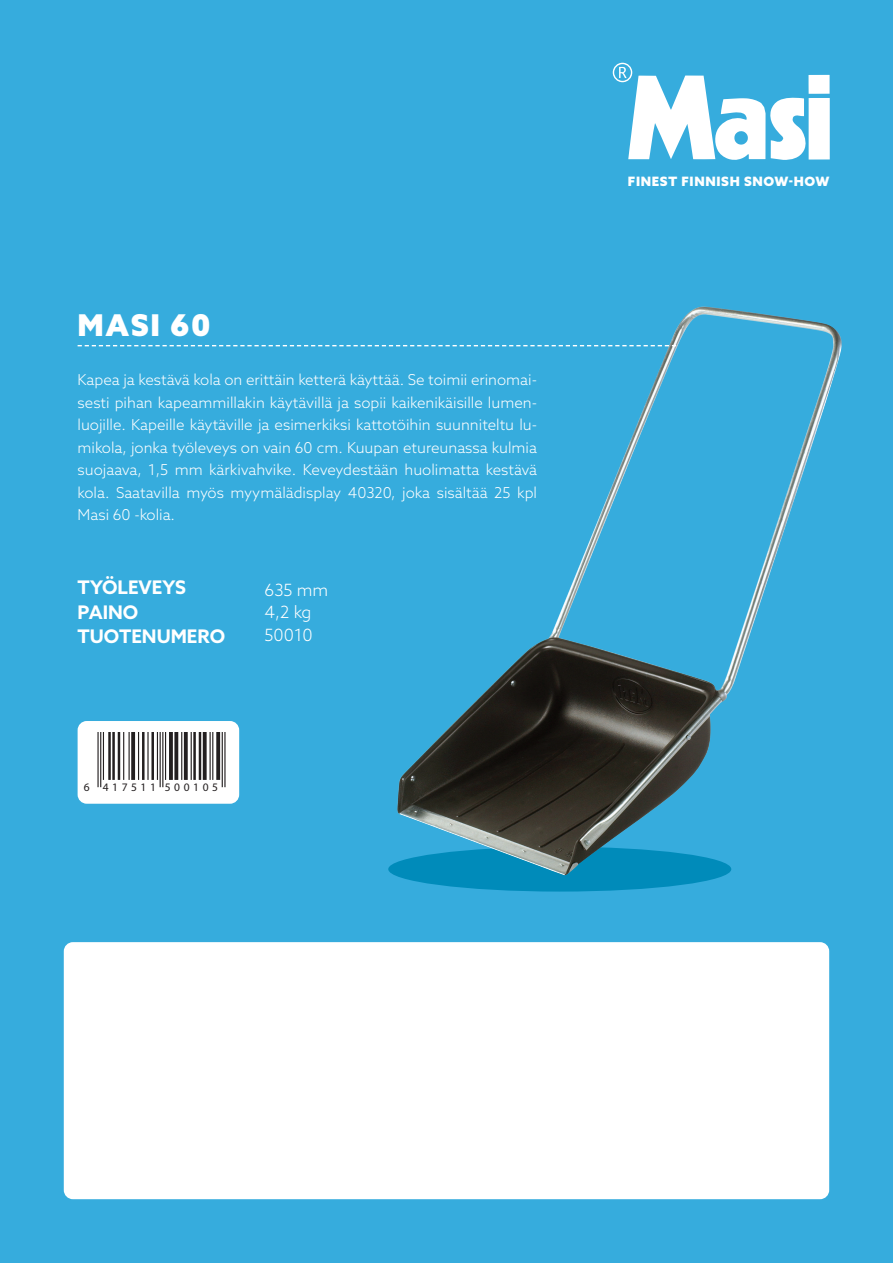
<style>
.page{position:relative;width:893px;height:1263px;background:#36acdd}
.page>*{position:absolute;margin:0;border:0;box-sizing:border-box;transform-origin:0 0}
.t1{font:900 30px "Azo Sans";letter-spacing:.05em;color:#fff}
.t2{font:700 18.75px/24.3px "Azo Sans";color:#fff}
.t3{font:300 16.8px/22.5px "Azo Sans";color:#fff}
.t4{font:300 15px/22.5px "Azo Sans";color:#fff;text-align:justify}
.t5{font:900 12.9px "Azo Sans";letter-spacing:.05em;color:#fff}
.t6{font:11.55px "Myriad Pro";letter-spacing:.31em;color:#231f20}
</style>
<div class="page">
<div style="left:388px;top:847px;width:343px;height:44px;background:#008bba;border-radius:50%"></div>
<div style="left:78px;top:721px;width:161px;height:83px;background:#fff;border-radius:9px"></div>
<div style="left:64px;top:942px;width:765px;height:257px;background:#fff;border-radius:9px"></div>
<svg style="left:613px;top:63px;width:217px;height:97px"></svg>
<hr style="left:97px;top:733px;width:2px;height:54px;background:#231f20">
<hr style="left:100px;top:733px;width:1px;height:54px;background:#231f20">
<hr style="left:103px;top:733px;width:1px;height:47px;background:#231f20">
<hr style="left:108px;top:733px;width:3px;height:47px;background:#231f20">
<hr style="left:112px;top:733px;width:3px;height:47px;background:#231f20">
<hr style="left:118px;top:733px;width:2px;height:47px;background:#231f20">
<hr style="left:123px;top:733px;width:1px;height:47px;background:#231f20">
<hr style="left:129px;top:733px;width:1px;height:47px;background:#231f20">
<svg style="left:131px;top:733px;width:4px;height:47px"></svg>
<hr style="left:138px;top:733px;width:1px;height:47px;background:#231f20">
<hr style="left:142px;top:733px;width:3px;height:47px;background:#231f20">
<hr style="left:147px;top:733px;width:2px;height:47px;background:#231f20">
<hr style="left:151px;top:733px;width:3px;height:47px;background:#231f20">
<hr style="left:157px;top:733px;width:1px;height:47px;background:#231f20">
<hr style="left:160px;top:733px;width:1px;height:54px;background:#231f20">
<hr style="left:162px;top:733px;width:1px;height:54px;background:#231f20">
<hr style="left:165px;top:733px;width:1px;height:47px;background:#231f20">
<svg style="left:169px;top:733px;width:4px;height:47px"></svg>
<svg style="left:174px;top:733px;width:4px;height:47px"></svg>
<hr style="left:181px;top:733px;width:1px;height:47px;background:#231f20">
<svg style="left:184px;top:733px;width:4px;height:47px"></svg>
<hr style="left:191px;top:733px;width:1px;height:47px;background:#231f20">
<hr style="left:193px;top:733px;width:3px;height:47px;background:#231f20">
<hr style="left:199px;top:733px;width:2px;height:47px;background:#231f20">
<svg style="left:203px;top:733px;width:4px;height:47px"></svg>
<hr style="left:210px;top:733px;width:1px;height:47px;background:#231f20">
<hr style="left:212px;top:733px;width:1px;height:47px;background:#231f20">
<svg style="left:216px;top:733px;width:4px;height:47px"></svg>
<hr style="left:222px;top:733px;width:1px;height:54px;background:#231f20">
<hr style="left:224px;top:733px;width:2px;height:54px;background:#231f20">
<img style="left:397px;top:306px;width:445px;height:569px">
<svg style="left:78px;top:345px;width:598px;height:1px"></svg>
<h1 class="t1" style="left:78px;top:305px;width:134px">MASI 60</h1>
<p class="t4" style="left:78px;top:369px;width:461px">Kapea ja kestävä kola on erittäin ketterä käyttää. Se toimii erinomai&shy;sesti pihan kapeammillakin käytävillä ja sopii kaikenikäisille lumen&shy;luojille. Kapeille käytäville ja esimerkiksi kattotöihin suunniteltu lu&shy;mikola, jonka työleveys on vain 60 cm. Kuupan etureunassa kulmia suojaava, 1,5 mm kärkivahvike. Keveydestään huolimatta kestävä kola. Saatavilla myös myymälädisplay 40320, joka sisältää 25 kpl Masi 60 -kolia.</p>
<p class="t2" style="left:78px;top:575px;width:149px">TYÖLEVEYS<br>PAINO<br>TUOTENUMERO</p>
<p class="t3" style="left:265px;top:578px;width:65px">635 mm<br>4,2 kg<br>50010</p>
<p class="t6" style="left:84px;top:780px;width:136px">6 417511 500105</p>
<p class="t5" style="left:628px;top:173px;width:203px">FINEST FINNISH SNOW-HOW</p>
</div>
